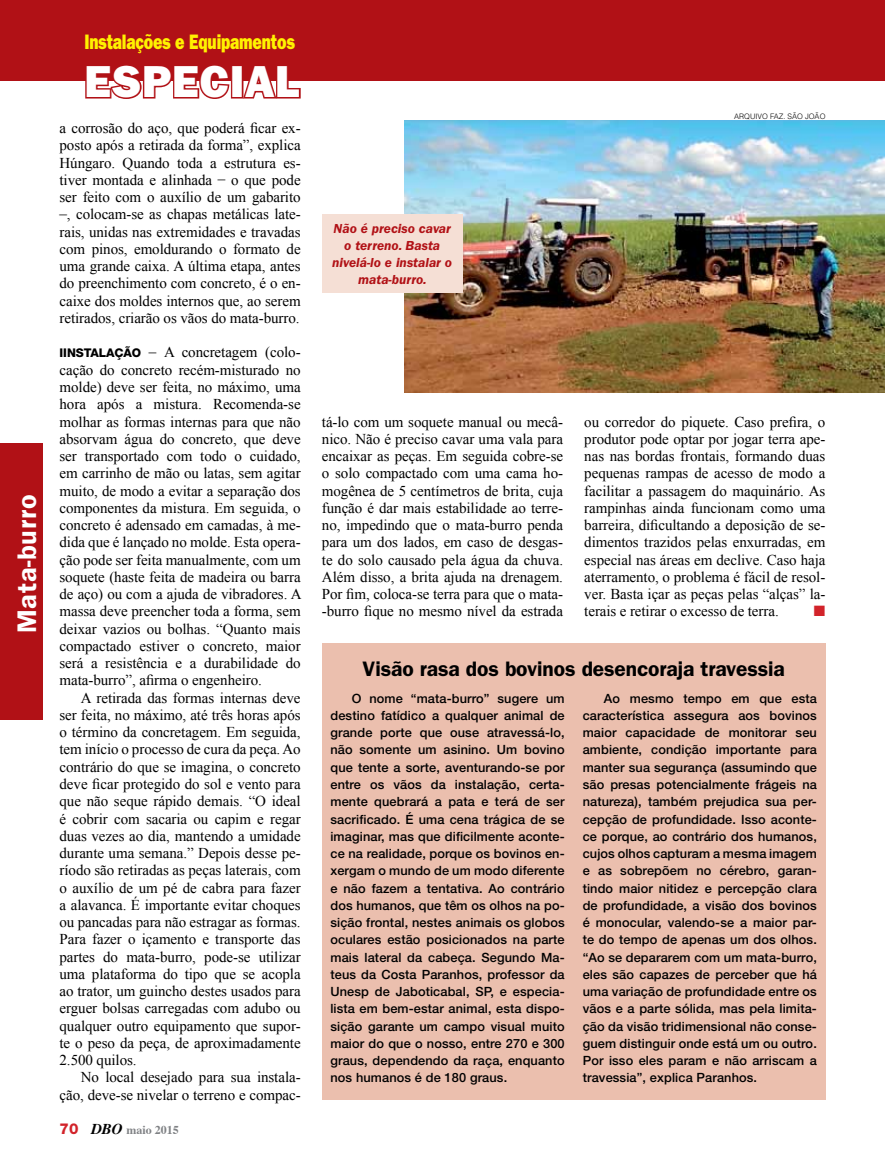
<style>
.page{position:relative;width:885px;height:1170px;background:#fff}
.page>*{position:absolute;margin:0;border:0;box-sizing:border-box;transform-origin:0 0}
.t1{font:45px "ITC Franklin Gothic Std Hvy";letter-spacing:.01em;color:#fff}
.t2{font:600 27px "ITC Franklin Gothic Std";letter-spacing:.025em;color:#fff}
.t3{font:600 21px "ITC Franklin Gothic Std";letter-spacing:-.005em;color:#000}
.t4{font:21px "ITC Franklin Gothic Std Hvy";letter-spacing:-.01em;color:#fff200;scale:.75 1}
.t5{font:15px/17.2px "Times New Roman";letter-spacing:-.005em;color:#000;text-align:justify}
.t6{font:15px "Zapf Dingbats ITC";color:#d2232a}
.t7{font:italic 600 13.5px/17.2px "ITC Franklin Gothic Std";color:#b11116;text-align:center}
.t8{font:500 12.75px/17.2px "Helvetica Neue LT Std";letter-spacing:.01em;color:#000;text-align:justify}
.t9{font:700 12px "Times";color:#808285}
.t10{font:800 12px "Helvetica Neue LT Std";letter-spacing:-.005em;color:#000}
.t11{font:300 7.5px "Helvetica LT Std";color:#000}
.s1{font-family:"Helvetica Neue LT Std";font-weight:800;font-size:15px;color:#d2232a}
.s2{font-style:italic;font-size:15px;color:#000}
</style>
<div class="page">
<div style="left:0;top:0;width:884px;height:81px;background:#b11116"></div>
<svg style="left:85px;top:81px;width:146px;height:18px"></svg>
<div style="left:231px;top:65px;width:12px;height:33px;border:3px solid #b11116"></div>
<svg style="left:241px;top:65px;width:60px;height:34px"></svg>
<div style="left:0;top:443px;width:43px;height:276px;background:#b11116"></div>
<img style="left:404px;top:121px;width:480px;height:271px">
<div style="left:322px;top:215px;width:140px;height:78px;background:#f5dfd5"></div>
<div style="left:322px;top:643px;width:503px;height:456px;background:#ebbfae"></div>
<h2 class="t2" style="left:11px;top:633px;width:140px;rotate:-90deg">Mata-burro</h2>
<h3 class="t4" style="left:84px;top:29px;width:282px">Instalações e Equipamentos</h3>
<h1 class="t1" style="left:84px;top:55px;width:216px">ESPECIAL</h1>
<p class="t5" style="left:60px;top:119px;width:242px">a corrosão do aço, que poderá ficar ex&shy;posto após a retirada da forma”, explica Húngaro. Quando toda a estrutura es&shy;tiver montada e alinhada</p>
<p class="t5" style="left:60px;top:171px;width:242px;text-align:right">o que pode<br>ser feito com o auxílio de um gabarito</p>
<p class="t5" style="left:60px;top:198px;width:9px">_</p>
<p class="t5" style="left:218px;top:163px;width:9px">_</p>
<p class="t5" style="left:60px;top:205px;width:243px;text-align:center">, colocam-se as chapas metálicas late&shy;rais, unidas nas extremidades e travadas com pinos, emoldurando o formato de uma grande caixa. A última etapa, antes do preenchimento com concreto, é o en&shy;caixe dos moldes internos que, ao serem retirados, criarão os vãos do mata-burro.</p>
<p class="t10" style="left:60px;top:346px;width:83px">IINSTALAÇÃO</p>
<p class="t5" style="left:149px;top:336px;width:9px">_</p>
<p class="t5" style="left:60px;top:343px;width:243px;text-indent:104px">A concretagem (colo&shy;cação do concreto recém-misturado no molde) deve ser feita, no máximo, uma hora após a mistura. Recomenda-se molhar as formas internas para que não absorvam água do concreto, que deve ser transportado com todo o cuidado, em carrinho de mão ou latas, sem agitar muito, de modo a evitar a separação dos componentes da mistura. Em seguida, o concreto é adensado em camadas, à me&shy;dida que é lançado no molde. Esta opera&shy;ção pode ser feita manualmente, com um soquete (haste feita de madeira ou barra de aço) ou com a ajuda de vibradores. A massa deve preencher toda a forma, sem deixar vazios ou bolhas. “Quanto mais compactado estiver o concreto, maior será a resistência e a durabilidade do mata-burro”, afirma o engenheiro.</p>
<p class="t5" style="left:60px;top:688px;width:243px;text-indent:21px">A retirada das formas internas deve ser feita, no máximo, até três horas após o término da concretagem. Em seguida, tem início o processo de cura da peça. Ao contrário do que se imagina, o concreto deve ficar protegido do sol e vento para que não seque rápido demais. “O ideal é cobrir com sacaria ou capim e regar duas vezes ao dia, mantendo a umidade durante uma semana.” Depois desse pe&shy;ríodo são retiradas as peças laterais, com o auxílio de um pé de cabra para fazer a alavanca. É importante evitar choques ou pancadas para não estragar as formas.<br>Para fazer o içamento e transporte das partes do mata-burro, pode-se utilizar uma plataforma do tipo que se acopla ao trator, um guincho destes usados para erguer bolsas carregadas com adubo ou qualquer outro equipamento que supor&shy;te o peso da peça, de aproximadamente 2.500 quilos.</p>
<p class="t5" style="left:60px;top:1068px;width:242px;text-align:right">No local desejado para sua instala&shy;ção, deve-se nivelar o terreno e compac-</p>
<p class="t9" style="left:60px;top:1118px;width:121px"><span class="s1">70</span> <span class="s2">DBO</span> maio 2015</p>
<p class="t7" style="left:332px;top:220px;width:121px">Não é preciso cavar o terreno. Basta nivelá-lo e instalar o mata-burro.</p>
<p class="t11" style="left:734px;top:112px;width:93px">ARQUIVO FAZ. SÃO JOÃO</p>
<p class="t5" style="left:322px;top:412px;width:243px">tá-lo com um soquete manual ou mecâ&shy;nico. Não é preciso cavar uma vala para encaixar as peças. Em seguida cobre-se o solo compactado com uma cama ho&shy;mogênea de 5 centímetros de brita, cuja função é dar mais estabilidade ao terre&shy;no, impedindo que o mata-burro penda para um dos lados, em caso de desgas&shy;te do solo causado pela água da chuva.<br>Além disso, a brita ajuda na drenagem.<br>Por fim, coloca-se terra para que o mata--burro fique no mesmo nível da estrada</p>
<p class="t5" style="left:584px;top:412px;width:243px">ou corredor do piquete. Caso prefira, o produtor pode optar por jogar terra ape&shy;nas nas bordas frontais, formando duas pequenas rampas de acesso de modo a facilitar a passagem do maquinário. As rampinhas ainda funcionam como uma barreira, dificultando a deposição de se&shy;dimentos trazidos pelas enxurradas, em especial nas áreas em declive. Caso haja aterramento, o problema é fácil de resol&shy;ver. Basta içar as peças pelas “alças” la&shy;terais e retirar o excesso de terra.</p>
<p class="t6" style="left:813px;top:604px;width:13px">■</p>
<h3 class="t3" style="left:362px;top:656px;width:424px">Visão rasa dos bovinos desencoraja travessia</h3>
<p class="t8" style="left:330px;top:689px;width:236px;text-indent:21px">O nome “mata-burro” sugere um destino fatídico a qualquer animal de grande porte que ouse atravessá-lo, não somente um asinino. Um bovino que tente a sorte, aventurando-se por entre os vãos da instalação, certa&shy;mente quebrará a pata e terá de ser sacrificado. É uma cena trágica de se imaginar, mas que dificilmente aconte&shy;ce na realidade, porque os bovinos en&shy;xergam o mundo de um modo diferente e não fazem a tentativa. Ao contrário dos humanos, que têm os olhos na po&shy;sição frontal, nestes animais os globos oculares estão posicionados na parte mais lateral da cabeça. Segundo Ma&shy;teus da Costa Paranhos, professor da Unesp de Jaboticabal, SP, e especia&shy;lista em bem-estar animal, esta dispo&shy;sição garante um campo visual muito maior do que o nosso, entre 270 e 300 graus, dependendo da raça, enquanto nos humanos é de 180 graus.</p>
<p class="t8" style="left:582px;top:689px;width:236px;text-indent:21px">Ao mesmo tempo em que esta característica assegura aos bovinos maior capacidade de monitorar seu ambiente, condição importante para manter sua segurança (assumindo que são presas potencialmente frágeis na natureza), também prejudica sua per&shy;cepção de profundidade. Isso aconte&shy;ce porque, ao contrário dos humanos, cujos olhos capturam a mesma imagem e as sobrepõem no cérebro, garan&shy;tindo maior nitidez e percepção clara de profundidade, a visão dos bovinos é monocular, valendo-se a maior par&shy;te do tempo de apenas um dos olhos. “Ao se depararem com um mata-burro, eles são capazes de perceber que há uma variação de profundidade entre os vãos e a parte sólida, mas pela limita&shy;ção da visão tridimensional não conse&shy;guem distinguir onde está um ou outro.<br>Por isso eles param e não arriscam a travessia”, explica Paranhos.</p>
</div>
